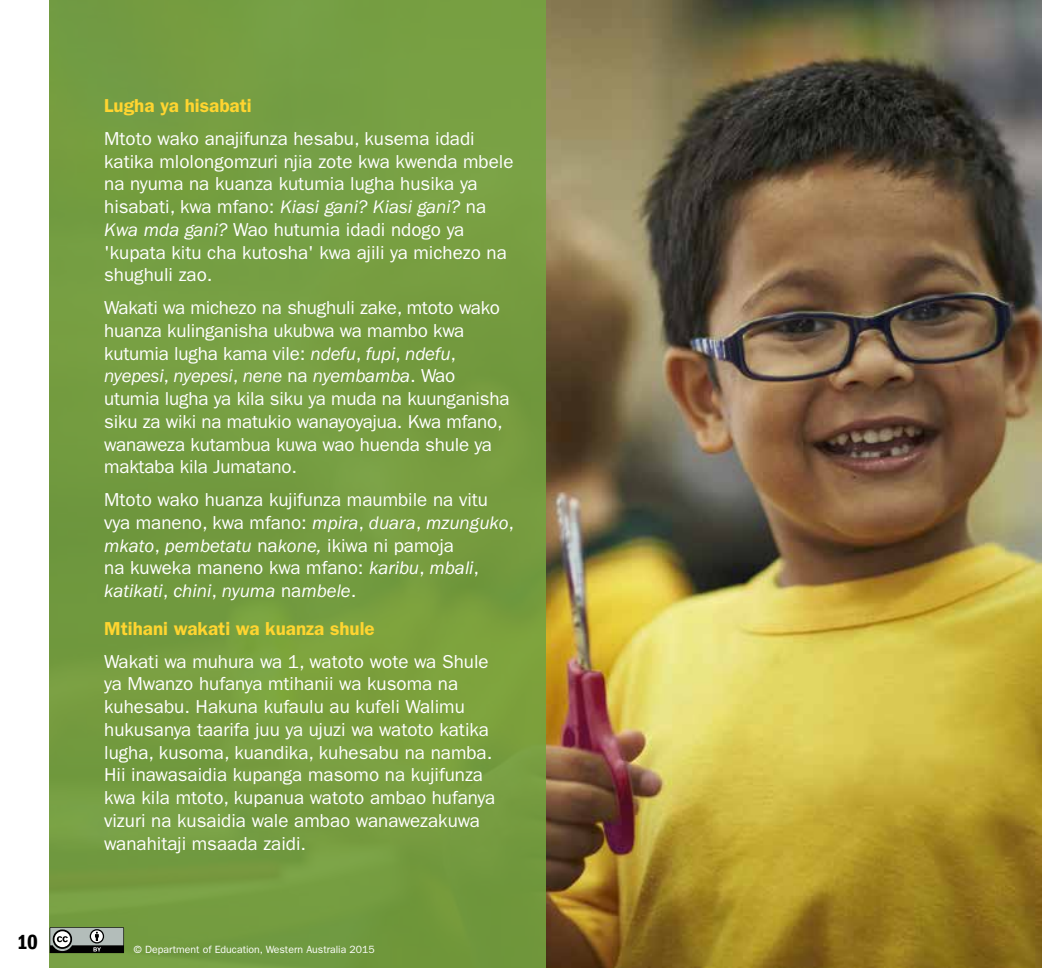
<style>
.page{position:relative;width:1042px;height:968px;background:#fff}
.page>*{position:absolute;margin:0;border:0;box-sizing:border-box;transform-origin:0 0}
.t1{font:600 condensed 21px "Franklin Gothic";color:#000}
.t2{font:18.9px/22.8px "ITC Franklin Gothic Std";color:#fff}
.t3{font:600 18.9px "ITC Franklin Gothic Std";color:#ffd530}
.t4{font:10.5px "ITC Franklin Gothic Std";color:#fff}
.s1{font-style:italic}
</style>
<div class="page">
<img style="left:546px;top:0;width:496px;height:967px">
<div style="left:50px;top:0;width:496px;height:967px;background:#75a340"></div>
<svg style="left:50px;top:927px;width:74px;height:25px;background:#7c817f"></svg>
<p class="t1" style="left:17px;top:928px;width:23px">10</p>
<p class="t3" style="left:104px;top:94px;width:149px">Lugha ya hisabati</p>
<p class="t2" style="left:104px;top:127px;width:411px">Mtoto wako anajifunza hesabu, kusema idadi katika mlolongomzuri njia zote kwa kwenda mbele na nyuma na kuanza kutumia lugha husika ya hisabati, kwa mfano: <span class="s1">Kiasi gani? Kiasi gani?</span> na <span class="s1">Kwa mda gani?</span> Wao hutumia idadi ndogo ya 'kupata kitu cha kutosha' kwa ajili ya michezo na shughuli zao.</p>
<p class="t2" style="left:104px;top:296px;width:407px">Wakati wa michezo na shughuli zake, mtoto wako huanza kulinganisha ukubwa wa mambo kwa kutumia lugha kama vile: <span class="s1">ndefu</span>, <span class="s1">fupi</span>, <span class="s1">ndefu</span>, <span class="s1">nyepesi</span>, <span class="s1">nyepesi</span>, <span class="s1">nene</span> na <span class="s1">nyembamba</span>. Wao utumia lugha ya kila siku ya muda na kuunganisha siku za wiki na matukio wanayoyajua. Kwa mfano, wanaweza kutambua kuwa wao huenda shule ya maktaba kila Jumatano.</p>
<p class="t2" style="left:104px;top:488px;width:411px">Mtoto wako huanza kujifunza maumbile na vitu vya maneno, kwa mfano: <span class="s1">mpira</span>, <span class="s1">duara</span>, <span class="s1">mzunguko</span>, <span class="s1">mkato</span>, <span class="s1">pembetatu</span> na<span class="s1">kone,</span> ikiwa ni pamoja<br>na kuweka maneno kwa mfano: <span class="s1">karibu</span>, <span class="s1">mbali</span>, <span class="s1">katikati</span>, <span class="s1">chini</span>, <span class="s1">nyuma</span> na<span class="s1">mbele</span>.</p>
<p class="t3" style="left:104px;top:617px;width:272px">Mtihani wakati wa kuanza shule</p>
<p class="t2" style="left:104px;top:649px;width:393px">Wakati wa muhura wa 1, watoto wote wa Shule ya Mwanzo hufanya mtihanii wa kusoma na kuhesabu. Hakuna kufaulu au kufeli Walimu hukusanya taarifa juu ya ujuzi wa watoto katika lugha, kusoma, kuandika, kuhesabu na namba.<br>Hii inawasaidia kupanga masomo na kujifunza kwa kila mtoto, kupanua watoto ambao hufanya vizuri na kusaidia wale ambao wanawezakuwa wanahitaji msaada zaidi.</p>
<p class="t4" style="left:134px;top:943px;width:242px">© Department of Education, Western Australia 2015</p>
</div>
